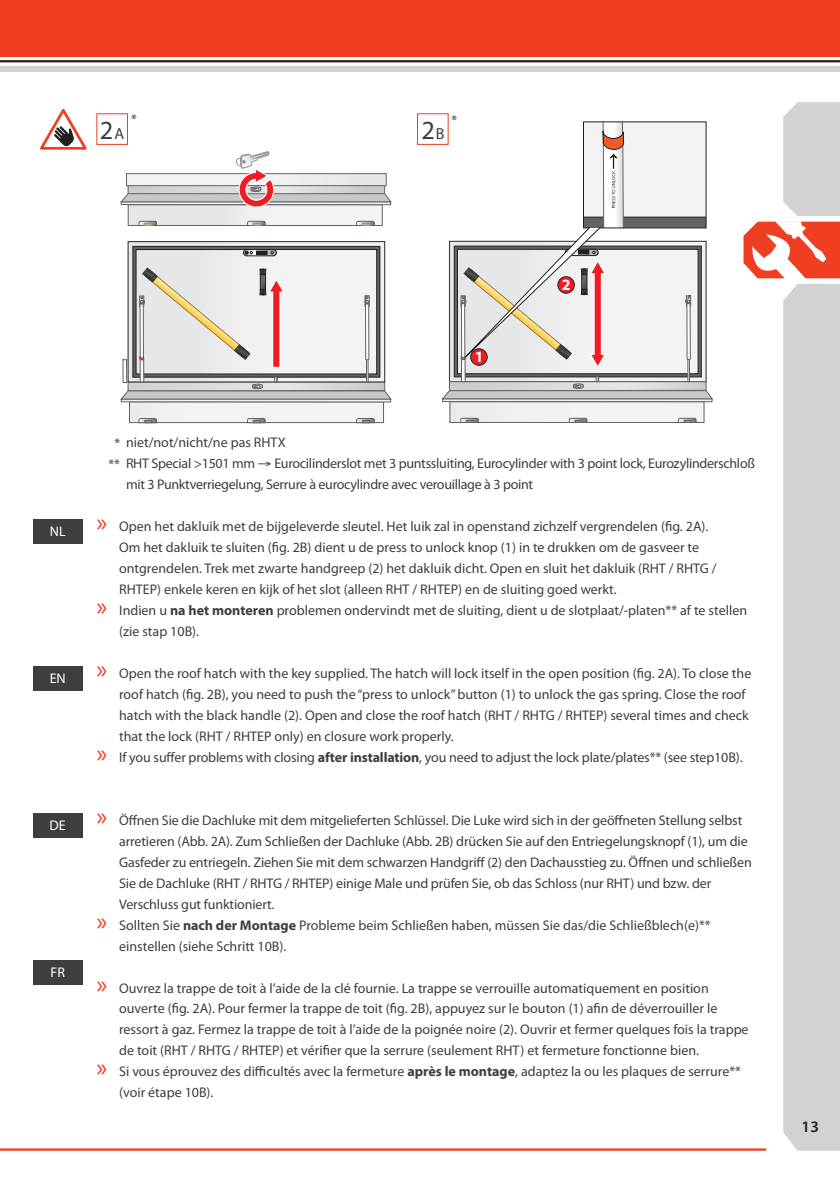
<style>
.page{position:relative;width:840px;height:1191px;background:#fff}
.page>*{position:absolute;margin:0;border:0;box-sizing:border-box;transform-origin:0 0}
.t1{font:26.2px "Myriad Pro";color:#3e3e3f}
.t2{font:600 16px "Myriad Pro";color:#231f20}
.t3{font:700 15.8px "Myriad Pro";color:#fff}
.t4{font:14px "Myriad Pro";color:#3e3e3f}
.t5{font:14px "Myriad Pro";letter-spacing:-.02em;color:#3e3e3f}
.t6{font:14px "Myriad Pro";color:#fff}
.s1{font-size:16px}
.s2{font-size:26px;color:#ef3e22}
.s3{font-weight:700}
</style>
<div class="page">
<div style="left:0;top:0;width:839px;height:57px;background:#ef3e22"></div>
<div style="left:0;top:66px;width:839px;height:5px;background:#d1d2d4"></div>
<hr style="left:0;top:60px;width:839px;height:2px;background:#231f20">
<hr style="left:0;top:1148px;width:765px;height:2px;background:#ef3e22">
<svg style="left:783px;top:284px;width:56px;height:866px;background:#d2d2d4"></svg>
<svg style="left:743px;top:102px;width:96px;height:177px"></svg>
<div style="left:96px;top:113px;width:32px;height:32px;border:1px solid #ef3e22"></div>
<div style="left:417px;top:113px;width:31px;height:32px;border:1px solid #ef3e22"></div>
<div style="left:33px;top:960px;width:49px;height:24px;background:#3e3e3f"></div>
<div style="left:33px;top:813px;width:49px;height:24px;background:#3e3e3f"></div>
<div style="left:33px;top:666px;width:49px;height:24px;background:#3e3e3f"></div>
<div style="left:33px;top:519px;width:49px;height:24px;background:#3e3e3f"></div>
<svg style="left:40px;top:109px;width:47px;height:41px"></svg>
<div style="left:128px;top:205px;width:254px;height:20px;background:#f0f0f1"></div>
<div style="left:128px;top:204px;width:254px;height:22px;border:1px solid #636366"></div>
<div style="left:128px;top:242px;width:256px;height:140px;background:linear-gradient(to right,#e5e6e8,#f6f7f7)"></div>
<svg style="left:120px;top:151px;width:271px;height:57px"></svg>
<svg style="left:356px;top:221px;width:18px;height:5px"></svg>
<svg style="left:247px;top:221px;width:18px;height:5px"></svg>
<svg style="left:138px;top:221px;width:19px;height:5px"></svg>
<svg style="left:120px;top:246px;width:271px;height:178px"></svg>
<svg style="left:441px;top:122px;width:271px;height:301px"></svg>
<p class="t4" style="left:131px;top:111px;width:7px">*</p>
<p class="t4" style="left:451px;top:111px;width:7px">*</p>
<h1 class="t1" style="left:100px;top:114px;width:26px">2<span class="s1">A</span></h1>
<h1 class="t1" style="left:421px;top:114px;width:25px">2<span class="s1">B</span></h1>
<p class="t6" style="left:50px;top:523px;width:17px">NL</p>
<p class="t6" style="left:50px;top:670px;width:18px">EN</p>
<p class="t6" style="left:50px;top:817px;width:18px">DE</p>
<p class="t6" style="left:51px;top:963px;width:16px">FR</p>
<p class="t3" style="left:474px;top:347px;width:10px">1</p>
<p class="t3" style="left:561px;top:274px;width:10px">2</p>
<p class="t4" style="left:115px;top:433px;width:173px">* niet/not/nicht/ne pas RHTX</p>
<p class="t5" style="left:108px;top:454px;width:647px">** RHT Special &gt;1501 mm → Eurocilinderslot met 3 puntssluiting, Eurocylinder with 3 point lock, Eurozylinderschloß</p>
<p class="t5" style="left:126px;top:475px;width:408px">mit 3 Punktverriegelung, Serrure à eurocylindre avec verouillage à 3 point</p>
<p class="t4" style="left:96px;top:517px;width:613px"><span class="s2">x</span> Open het dakluik met de bijgeleverde sleutel. Het luik zal in openstand zichzelf vergrendelen (fig. 2A).</p>
<p class="t4" style="left:119px;top:538px;width:581px">Om het dakluik te sluiten (fig. 2B) dient u de press to unlock knop (1) in te drukken om de gasveer te</p>
<p class="t4" style="left:119px;top:559px;width:598px">ontgrendelen. Trek met zwarte handgreep (2) het dakluik dicht. Open en sluit het dakluik (RHT / RHTG /</p>
<p class="t4" style="left:119px;top:580px;width:498px">RHTEP) enkele keren en kijk of het slot (alleen RHT / RHTEP) en de sluiting goed werkt.</p>
<p class="t4" style="left:96px;top:601px;width:651px"><span class="s2">x</span> Indien u <span class="s3">na het monteren</span> problemen ondervindt met de sluiting, dient u de slotplaat/-platen** af te stellen</p>
<p class="t4" style="left:119px;top:622px;width:81px">(zie stap 10B).</p>
<p class="t4" style="left:96px;top:664px;width:656px"><span class="s2">x</span> Open the roof hatch with the key supplied. The hatch will lock itself in the open position (fig. 2A). To close the</p>
<p class="t4" style="left:119px;top:685px;width:627px">roof hatch (fig. 2B), you need to push the “press to unlock” button (1) to unlock the gas spring. Close the roof</p>
<p class="t4" style="left:119px;top:706px;width:630px">hatch with the black handle (2). Open and close the roof hatch (RHT / RHTG / RHTEP) several times and check</p>
<p class="t4" style="left:119px;top:727px;width:336px">that the lock (RHT / RHTEP only) en closure work properly.</p>
<p class="t4" style="left:96px;top:748px;width:647px"><span class="s2">x</span> If you suffer problems with closing <span class="s3">after installation</span>, you need to adjust the lock plate/plates** (see step10B).</p>
<p class="t4" style="left:96px;top:811px;width:647px"><span class="s2">x</span> Öffnen Sie die Dachluke mit dem mitgelieferten Schlüssel. Die Luke wird sich in der geöffneten Stellung selbst</p>
<p class="t4" style="left:119px;top:832px;width:629px">arretieren (Abb. 2A). Zum Schließen der Dachluke (Abb. 2B) drücken Sie auf den Entriegelungsknopf (1), um die</p>
<p class="t4" style="left:119px;top:853px;width:633px">Gasfeder zu entriegeln. Ziehen Sie mit dem schwarzen Handgriff (2) den Dachausstieg zu. Öffnen und schließen</p>
<p class="t4" style="left:119px;top:874px;width:593px">Sie de Dachluke (RHT / RHTG / RHTEP) einige Male und prüfen Sie, ob das Schloss (nur RHT) und bzw. der</p>
<p class="t4" style="left:119px;top:895px;width:157px">Verschluss gut funktioniert.</p>
<p class="t4" style="left:96px;top:916px;width:615px"><span class="s2">x</span> Sollten Sie <span class="s3">nach der Montage</span> Probleme beim Schließen haben, müssen Sie das/die Schließblech(e)**</p>
<p class="t4" style="left:119px;top:937px;width:169px">einstellen (siehe Schritt 10B).</p>
<p class="t4" style="left:96px;top:979px;width:613px"><span class="s2">x</span> Ouvrez la trappe de toit à l’aide de la clé fournie. La trappe se verrouille automatiquement en position</p>
<p class="t4" style="left:119px;top:1000px;width:599px">ouverte (fig. 2A). Pour fermer la trappe de toit (fig. 2B), appuyez sur le bouton (1) afin de déverrouiller le</p>
<p class="t4" style="left:119px;top:1021px;width:630px">ressort à gaz. Fermez la trappe de toit à l’aide de la poignée noire (2). Ouvrir et fermer quelques fois la trappe</p>
<p class="t4" style="left:119px;top:1042px;width:581px">de toit (RHT / RHTG / RHTEP) et vérifier que la serrure (seulement RHT) et fermeture fonctionne bien.</p>
<p class="t4" style="left:96px;top:1063px;width:645px"><span class="s2">x</span> Si vous éprouvez des difficultés avec la fermeture <span class="s3">après le montage</span>, adaptez la ou les plaques de serrure**</p>
<p class="t4" style="left:119px;top:1084px;width:96px">(voir étape 10B).</p>
<p class="t2" style="left:801px;top:1116px;width:19px">13</p>
</div>
